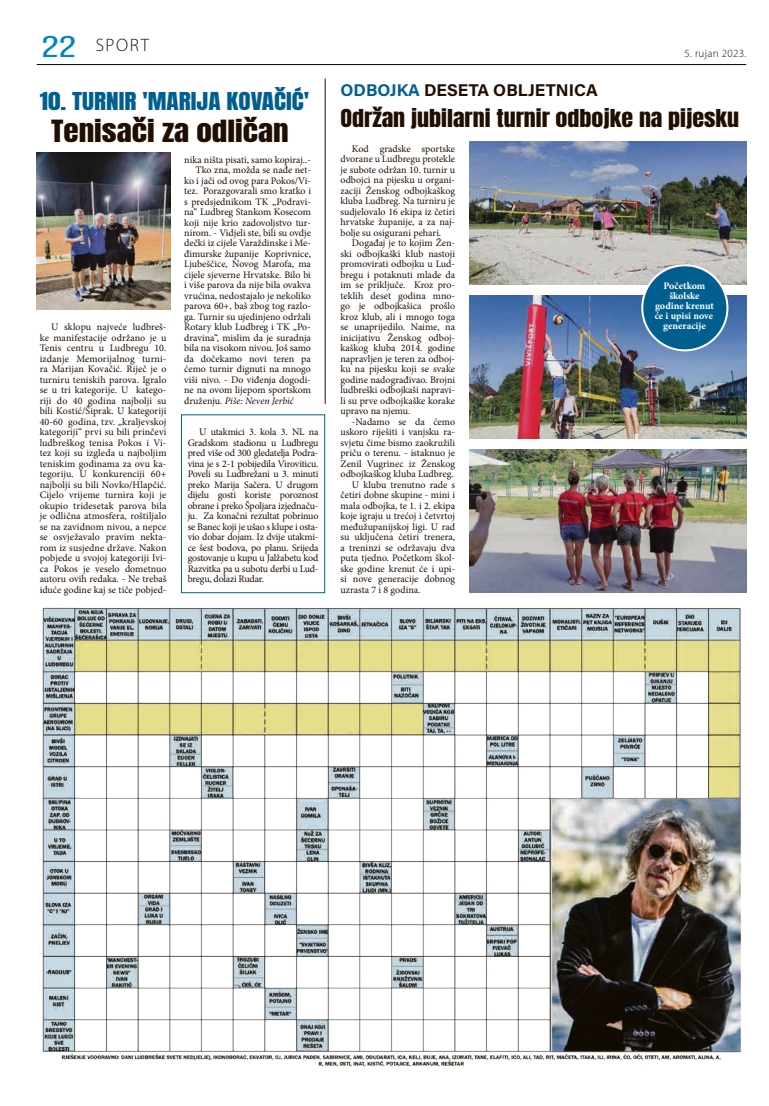
<style>
.page{position:relative;width:769px;height:1106px;background:#fff}
.page>*{position:absolute;margin:0;border:0;box-sizing:border-box;transform-origin:0 0}
.t1{font:30px "Bebas Neue";color:#0085be;scale:1.5 1}
.t2{font:26px "Anton";color:#200e00;scale:1.2 1}
.t3{font:21px "Anton";color:#200e00;scale:1.14 1}
.t4{font:21px "Anton";color:#005f8f;scale:1.2 1}
.t5{font:300 18px "Myriad Pro";letter-spacing:.09em;color:#200e00}
.t6{font:17px "Acumin Variable Concept";color:#200e00}
.t7{font:300 11px "Myriad Pro";letter-spacing:.03em;color:#200e00}
.t8{font:10px/10.5px "Minion Pro";color:#200e00;text-align:justify}
.t9{font:700 10px/10px "Minion Pro";color:#fff;text-align:center}
.t10{font:italic 10px "Minion Pro";letter-spacing:-.005em;color:#200e00}
.s1{font-style:normal}
.s2{color:#005f8f}
</style>
<div class="page">
<hr style="left:37px;top:64px;width:709px;height:1px;background:#000">
<img style="left:42px;top:607px;width:699px;height:460px">
<img style="left:37px;top:152px;width:134px;height:157px">
<hr style="left:325px;top:79px;width:1px;height:325px;background:#200e00">
<div style="left:181px;top:414px;width:144px;height:179px;border:1px solid #005f8f"></div>
<img style="left:469px;top:141px;width:277px;height:143px">
<img style="left:469px;top:296px;width:277px;height:142px">
<img style="left:469px;top:450px;width:277px;height:142px">
<div style="left:642px;top:265px;width:85px;height:85px;background:#005f8f;border-radius:50%"></div>
<div style="left:641px;top:264px;width:87px;height:87px;border:2px solid #fff;border-radius:50%"></div>
<h1 class="t1" style="left:41px;top:30px;width:25px">22</h1>
<h3 class="t5" style="left:96px;top:34px;width:55px">SPORT</h3>
<h3 class="t4" style="left:40px;top:90px;width:226px">10. TURNIR 'MARIJA KOVAČIĆ'</h3>
<h2 class="t2" style="left:51px;top:117px;width:199px">Tenisači za odličan</h2>
<p class="t8" style="left:40px;top:322px;width:128px;text-indent:11px">U sklopu najveće ludbreš&shy;ke manifestacije održano je u Tenis centru u Ludbregu 10. izdanje Memorijalnog turni&shy;ra Marijan Kovačić. Riječ je o turniru teniskih parova. Igralo se u tri kategorije. U katego&shy;riji do 40 godina najbolji su bili Kostić/Šiprak. U kategoriji 40-60 godina, tzv. „kraljevskoj kategoriji“ prvi su bili prinčevi ludbreškog tenisa Pokos i Vi&shy;tez koji su izgleda u najboljim teniskim godinama za ovu ka&shy;tegoriju. U konkurenciji 60+ najbolji su bili Novko/Hlapčić.<br>Cijelo vrijeme turnira koji je okupio tridesetak parova bila je odlična atmosfera, roštiljalo se na zavidnom nivou, a nepce se osvježavalo pravim nekta&shy;rom iz susjedne države. Nakon pobjede u svojoj kategoriji Ivi&shy;ca Pokos je veselo dometnuo autoru ovih redaka. - Ne trebaš iduće godine kaj se tiče pobjed-</p>
<p class="t8" style="left:184px;top:154px;width:128px">nika ništa pisati, samo kopiraj..-</p>
<p class="t8" style="left:195px;top:165px;width:117px">Tko zna, možda se nađe net-</p>
<p class="t8" style="left:184px;top:175px;width:128px">ko i jači od ovog para Pokos/Vi-</p>
<p class="t8" style="left:184px;top:186px;width:128px">tez. Porazgovarali smo kratko i</p>
<p class="t8" style="left:184px;top:196px;width:128px">s predsjednikom TK „Podravi-</p>
<p class="t8" style="left:184px;top:207px;width:128px">na“ Ludbreg Stankom Kosecom</p>
<p class="t8" style="left:184px;top:217px;width:128px">koji nije krio zadovoljstvo tur-</p>
<p class="t8" style="left:184px;top:227px;width:128px">nirom. - Vidjeli ste, bili su ovdje</p>
<p class="t8" style="left:184px;top:238px;width:128px">dečki iz cijele Varaždinske i Me-</p>
<p class="t8" style="left:184px;top:248px;width:128px">đimurske županije Koprivnice,</p>
<p class="t8" style="left:184px;top:259px;width:128px">Ljubeščice, Novog Marofa, ma</p>
<p class="t8" style="left:184px;top:269px;width:128px">cijele sjeverne Hrvatske. Bilo bi</p>
<p class="t8" style="left:184px;top:280px;width:128px">i više parova da nije bila ovakva</p>
<p class="t8" style="left:184px;top:290px;width:128px">vrućina, nedostajalo je nekoliko</p>
<p class="t8" style="left:184px;top:301px;width:128px">parova 60+, baš zbog tog razlo-</p>
<p class="t8" style="left:184px;top:311px;width:128px">ga. Turnir su ujedinjeno održali</p>
<p class="t8" style="left:184px;top:322px;width:128px">Rotary klub Ludbreg i TK „Po-</p>
<p class="t8" style="left:184px;top:332px;width:128px">dravina“, mislim da je suradnja</p>
<p class="t8" style="left:184px;top:343px;width:128px">bila na visokom nivou. Još samo</p>
<p class="t8" style="left:184px;top:353px;width:128px">da dočekamo novi teren pa</p>
<p class="t8" style="left:184px;top:364px;width:128px">ćemo turnir dignuti na mnogo</p>
<p class="t8" style="left:184px;top:374px;width:128px">viši nivo. - Do viđenja dogodi-</p>
<p class="t8" style="left:184px;top:385px;width:128px">ne na ovom lijepom sportskom</p>
<p class="t10" style="left:184px;top:394px;width:111px"><span class="s1">druženju</span>. Piše: Neven Jerbić</p>
<p class="t8" style="left:188px;top:427px;width:132px;text-indent:11px">U utakmici 3. kola 3. NL na Gradskom stadionu u Ludbregu pred više od 300 gledatelja Podra&shy;vina je s 2-1 pobijedila Viroviticu.<br>Poveli su Ludbrežani u 3. minuti preko Marija Sačera. U drugom dijelu gosti koriste poroznost obrane i preko Špoljara izjednaču&shy;ju. Za konačni rezultat pobrinuo se Banec koji je ušao s klupe i osta&shy;vio dobar dojam. Iz dvije utakmi&shy;ce šest bodova, po planu. Srijeda gostovanje u kupu u Jalžabetu kod Razvitka pa u subotu derbi u Lud&shy;bregu, dolazi Rudar.</p>
<p class="t7" style="left:684px;top:47px;width:64px">5. rujan 2023.</p>
<h3 class="t6" style="left:340px;top:78px;width:258px"><span class="s2">ODBOJKA</span> DESETA OBLJETNICA</h3>
<h3 class="t3" style="left:340px;top:107px;width:351px">Održan jubilarni turnir odbojke na pijesku</h3>
<p class="t8" style="left:340px;top:144px;width:116px;text-indent:11px">Kod gradske sportske dvorane u Ludbregu protekle je subote održan 10. turnir u odbojci na pijesku u organi&shy;zaciji Ženskog odbojkaškog kluba Ludbreg. Na turniru je sudjelovalo 16 ekipa iz četiri hrvatske županije, a za naj&shy;bolje su osigurani pehari.</p>
<p class="t8" style="left:340px;top:238px;width:116px;text-indent:11px">Događaj je to kojim Žen&shy;ski odbojkaški klub nastoji promovirati odbojku u Lud&shy;bregu i potaknuti mlade da im se priključe. Kroz pro&shy;teklih deset godina mno&shy;go je odbojkašica prošlo kroz klub, ali i mnogo toga se unaprijedilo. Naime, na inicijativu Ženskog odboj&shy;kaškog kluba 2014. godine napravljen je teren za odboj&shy;ku na pijesku koji se svake godine nadograđivao. Brojni ludbreški odbojkaši napravi&shy;li su prve odbojkaške korake upravo na njemu.</p>
<p class="t8" style="left:351px;top:416px;width:105px">-Nadamo se da ćemo</p>
<p class="t8" style="left:340px;top:427px;width:116px">uskoro riješiti i vanjsku ra-</p>
<p class="t8" style="left:340px;top:437px;width:116px">svjetu čime bismo zaokružili</p>
<p class="t8" style="left:340px;top:448px;width:116px">priču o terenu. - istaknuo je</p>
<p class="t8" style="left:340px;top:458px;width:116px">Zenil Vugrinec iz Ženskog</p>
<p class="t8" style="left:340px;top:469px;width:115px">odbojkaškog kluba Ludbreg.</p>
<p class="t8" style="left:351px;top:479px;width:105px">U klubu trenutno rade s</p>
<p class="t8" style="left:340px;top:490px;width:116px">četiri dobne skupine - mini i</p>
<p class="t8" style="left:340px;top:500px;width:116px">mala odbojka, te 1. i 2. ekipa</p>
<p class="t8" style="left:340px;top:511px;width:116px">koje igraju u trećoj i četvrtoj</p>
<p class="t8" style="left:340px;top:521px;width:116px">međužupanijskoj ligi. U rad</p>
<p class="t8" style="left:340px;top:532px;width:116px">su uključena četiri trenera,</p>
<p class="t8" style="left:340px;top:542px;width:116px">a treninzi se održavaju dva</p>
<p class="t8" style="left:340px;top:553px;width:116px">puta tjedno. Početkom škol-</p>
<p class="t8" style="left:340px;top:563px;width:116px">ske godine krenut će i upi-</p>
<p class="t8" style="left:340px;top:574px;width:116px">si nove generacije dobnog</p>
<p class="t8" style="left:340px;top:584px;width:81px">uzrasta 7 i 8 godina.</p>
<p class="t9" style="left:654px;top:281px;width:61px">Početkom školske godine krenut će i upisi nove generacije</p>
</div>
